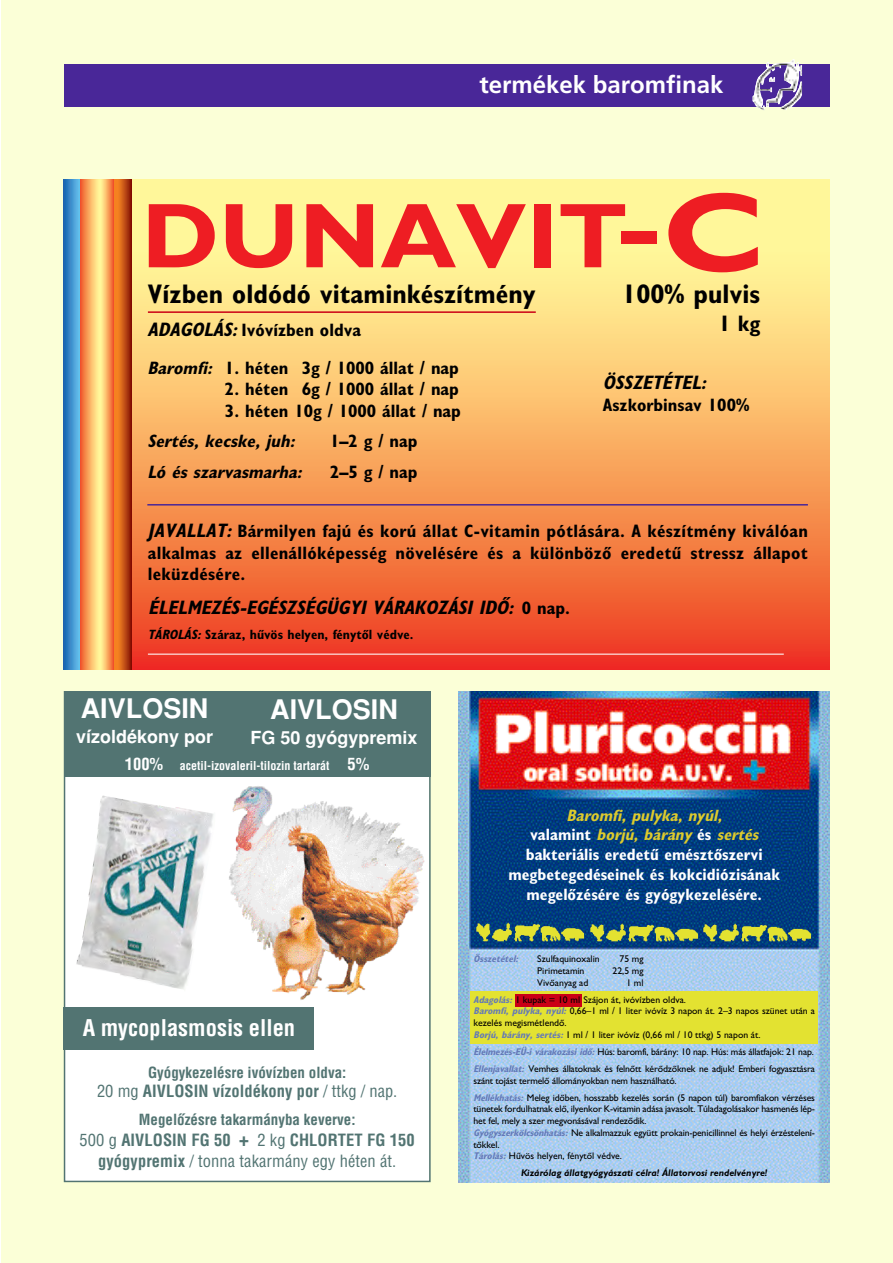
<style>
.page{position:relative;width:893px;height:1263px;background:#fff}
.page>*{position:absolute;margin:0;border:0;box-sizing:border-box;transform-origin:0 0}
.t1{font:700 condensed 27px "H Gill Sans";color:#000}
.t2{font:700 27px "H Helvetica";color:#fff}
.t3{font:700 24px "H Frutiger";color:#fff}
.t4{font:700 22.5px "H Helvetica Cond";color:#fff}
.t5{font:700 condensed 22.5px "H Gill Sans";color:#000}
.t6{font:italic 700 condensed 19.5px "H Gill Sans";color:#000}
.t7{font:700 condensed 18px/21.9px "H Gill Sans";color:#000;text-align:justify}
.t8{font:italic 700 condensed 18px "H Gill Sans";color:#000}
.t9{font:700 18px "H Helvetica";color:#fff}
.t10{font:700 condensed 16.5px/19.8px "H Gill Sans";color:#fff;text-align:center}
.t11{font:700 16.5px "H Helvetica Cond";letter-spacing:.005em;color:#527472}
.t12{font:condensed 16.5px "H Helvetica";letter-spacing:.005em;color:#527472}
.t13{font:700 15px "H Helvetica Cond";color:#527472}
.t14{font:700 condensed 13.5px "H Gill Sans";color:#000}
.t15{font:700 12px "H Helvetica Cond";color:#fff}
.t16{font:9.75px/11.7px "H Gill Sans";letter-spacing:-.015em;color:#000}
.t17{font:italic 700 9.75px "H Gill Sans";color:#000}
.t18{font:italic 700 condensed 9.75px "H Gill Sans";color:#6479b7}
.s1{font-style:italic;font-size:19.5px}
.s2{font-style:italic}
.s3{font-style:normal;font-size:18px}
.s4{font-size:16.5px}
.s5{font-family:"H Helvetica";font-weight:400;font-stretch:condensed}
.s6{font-size:19.5px}
.s7{font-family:"H Helvetica Cond";font-weight:700;font-stretch:normal}
.s8{font-style:italic;color:#decb2d}
.s9{font-weight:700;font-style:italic;font-stretch:condensed;color:#6479b7}
</style>
<div class="page">
<div style="left:1px;top:0;width:892px;height:1263px;background:#fbffd7"></div>
<div style="left:64px;top:64px;width:766px;height:43px;background:#492798"></div>
<svg style="left:64px;top:179px;width:765px;height:491px;background:#f8a560"></svg>
<svg style="left:149px;top:204px;width:66px;height:63px;background:#f46f50"></svg>
<svg style="left:226px;top:204px;width:66px;height:64px;background:#f57f58"></svg>
<svg style="left:306px;top:204px;width:67px;height:63px;background:#f3644a"></svg>
<svg style="left:381px;top:204px;width:145px;height:64px;background:#f79564"></svg>
<div style="left:534px;top:204px;width:16px;height:63px;background:#ee1d23"></div>
<svg style="left:561px;top:204px;width:64px;height:63px;background:#f89e69"></svg>
<div style="left:621px;top:232px;width:36px;height:12px;background:#ee1d23"></div>
<svg style="left:64px;top:180px;width:17px;height:490px;background:#4b90c6"></svg>
<svg style="left:98px;top:180px;width:16px;height:490px;background:#fab66b"></svg>
<svg style="left:81px;top:180px;width:17px;height:490px;background:#f9ab62"></svg>
<svg style="left:114px;top:180px;width:17px;height:490px;background:#cc5a17"></svg>
<svg style="left:668px;top:193px;width:90px;height:79px;background:#f68c5f"></svg>
<hr style="left:148px;top:311px;width:388px;height:2px;background:#ca0016">
<hr style="left:148px;top:654px;width:636px;height:1px;background:#fff">
<img style="left:459px;top:691px;width:370px;height:491px">
<div style="left:470px;top:991px;width:348px;height:53px;background:#e3e231"></div>
<div style="left:515px;top:994px;width:66px;height:12px;background:#ca0016"></div>
<img style="left:476px;top:923px;width:110px;height:18px">
<img style="left:703px;top:923px;width:110px;height:19px">
<img style="left:590px;top:923px;width:110px;height:19px">
<div style="left:65px;top:692px;width:364px;height:489px;background:#fff"></div>
<img style="left:229px;top:786px;width:196px;height:214px">
<img style="left:76px;top:795px;width:138px;height:194px">
<div style="left:64px;top:1007px;width:250px;height:43px;background:#527472"></div>
<div style="left:64px;top:691px;width:367px;height:85px;background:#527472"></div>
<img style="left:752px;top:59px;width:50px;height:51px">
<hr style="left:147px;top:504px;width:661px;height:1px;background:#492798">
<h2 class="t3" style="left:479px;top:70px;width:246px">termékek baromfinak</h2>
<h1 class="t1" style="left:148px;top:278px;width:389px">Vízben oldódó vitaminkészítmény</h1>
<h3 class="t7" style="left:147px;top:311px;width:313px;line-height:37.5px"><span class="s1">ADAGOLÁS:</span>Ivóvízben oldva<br><span class="s2">Baromfi:</span> 1. héten 3g / 1000 állat / nap</h3>
<h3 class="t7" style="left:225px;top:378px;width:235px">2. héten 6g / 1000 állat / nap</h3>
<h3 class="t7" style="left:225px;top:400px;width:238px">3. héten 10g / 1000 állat / nap</h3>
<h3 class="t8" style="left:147px;top:431px;width:151px">Sertés, kecske, juh:</h3>
<h3 class="t7" style="left:330px;top:430px;width:89px">1–2 g / nap</h3>
<h3 class="t8" style="left:147px;top:461px;width:159px">Ló és szarvasmarha:</h3>
<h3 class="t7" style="left:330px;top:461px;width:89px">2–5 g / nap</h3>
<h1 class="t1" style="left:622px;top:278px;width:139px">100% pulvis</h1>
<h3 class="t5" style="left:719px;top:310px;width:43px">1 kg</h3>
<h3 class="t6" style="left:603px;top:371px;width:108px">ÖSSZETÉTEL:</h3>
<h3 class="t7" style="left:603px;top:394px;width:148px">Aszkorbinsav 100%</h3>
<h3 class="t7" style="left:148px;top:519px;width:662px"><span class="s1">JAVALLAT:</span> Bármilyen fajú és korú állat C-vitamin pótlására. A készítmény kiválóan alkalmas az ellenállóképesség növelésére és a különbözô eredetû stressz állapot leküzdésére.</h3>
<h3 class="t6" style="left:148px;top:595px;width:423px">ÉLELMEZÉS-EGÉSZSÉGÜGYI VÁRAKOZÁSI IDÔ: <span class="s3">0 nap.</span></h3>
<h3 class="t14" style="left:148px;top:626px;width:267px"><span class="s2">TÁROLÁS:</span> Száraz, hûvös helyen, fénytôl védve.</h3>
<h1 class="t2" style="left:81px;top:693px;width:129px">AIVLOSIN</h1>
<h3 class="t9" style="left:76px;top:727px;width:139px">vízoldékony por</h3>
<h1 class="t2" style="left:270px;top:694px;width:129px">AIVLOSIN</h1>
<h3 class="t9" style="left:251px;top:727px;width:169px">FG 50 gyógypremix</h3>
<p class="t15" style="left:125px;top:758px;width:246px"><span class="s4">100%</span> acetil-izovaleril-tilozin tartarát <span class="s4">5%</span></p>
<h3 class="t4" style="left:83px;top:1015px;width:214px">A mycoplasmosis ellen</h3>
<h3 class="t13" style="left:148px;top:1064px;width:200px">Gyógykezelésre ivóvízben oldva:</h3>
<h3 class="t11" style="left:97px;top:1082px;width:302px"><span class="s5">20 mg</span> AIV LO SIN vízoldékony por <span class="s5">/ ttkg / nap.</span></h3>
<h3 class="t13" style="left:139px;top:1111px;width:218px">Megelôzésre takarmányba keverve:</h3>
<h3 class="t11" style="left:80px;top:1131px;width:337px"><span class="s5">500 g</span> AIV LO SIN FG 50 <span class="s6">+</span> <span class="s5">2 kg</span> CHLOR TET FG 150</h3>
<h3 class="t12" style="left:98px;top:1152px;width:300px"><span class="s7">gyógypremix</span> / ton na ta kar mány egy héten át.</h3>
<h3 class="t10" style="left:508px;top:805px;width:273px"><span class="s8">Baromfi, pulyka, nyúl,<br></span>valamint <span class="s8">borjú, bárány</span> és <span class="s8">sertés </span>bakteriális eredetû emésztôszervi megbetegedéseinek és kokcidiózisának megelôzésére és gyógykezelésére.</h3>
<p class="t18" style="left:473px;top:953px;width:48px">Össze té tel:</p>
<p class="t16" style="left:537px;top:953px;width:64px">Szul fa qu i no xa lin</p>
<p class="t16" style="left:619px;top:953px;width:26px">75 mg</p>
<p class="t16" style="left:537px;top:964px;width:49px">Pi ri me ta min</p>
<p class="t16" style="left:612px;top:964px;width:33px">22,5 mg</p>
<p class="t16" style="left:537px;top:976px;width:53px">Vi vô a nyag ad</p>
<p class="t16" style="left:473px;top:973px;width:214px;line-height:17.1px;text-indent:153px">1 ml<br><span class="s9">Ada go lás:</span> 1 ku pak = 10 ml Szá jon át, ivó víz ben old va.</p>
<p class="t16" style="left:473px;top:1005px;width:343px"><span class="s9">Ba rom fi, puly ka, nyúl:</span> 0,66–1 ml / 1 li ter ivó víz 3 na pon át. 2–3 na pos szü net után a ke ze lés meg is mét len dô.<br><span class="s9">Bor jú, bá rány, ser tés:</span> 1 ml / 1 li ter ivó víz (0,66 ml / 10 ttkg) 5 na pon át.</p>
<p class="t16" style="left:473px;top:1043px;width:343px;line-height:17.1px"><span class="s9">Élelme zés-EÜ-i vá ra ko zá si idô:</span> Hús: ba rom fi, bá rány: 10 nap. Hús: más ál lat fa jok: 21 nap.<br><span class="s9">Ellen ja vallat:</span> Vem hes ál la tok nak és fel nôtt ké rô dzôk nek ne ad juk! Em be ri fo gyasz tás ra</p>
<p class="t16" style="left:473px;top:1072px;width:343px;line-height:17.1px">szánt to jást ter me lô ál lo má nyok ban nem hasz nál ha tó.<br><span class="s9">Mellék ha tás:</span> Me leg idô ben, hosszabb ke ze lés so rán (5 na pon túl) ba rom fi a kon vér zé ses</p>
<p class="t16" style="left:473px;top:1103px;width:343px">tü ne tek for dul hat nak elô, ilyen kor K-vi ta min adá sa ja va solt. Túl ada go lá sa kor has me nés lép - het fel, mely a szer meg vo ná sá val ren de zô dik.<br><span class="s9">Gyógy szer kölcsön ha tás:</span> Ne al kal maz zuk együtt pro ka in-pe ni cil lin nel és he lyi ér zés te le ní - tôk kel.<br><span class="s9">Tá ro lás:</span> Hû vös he lyen, fény tôl véd ve.</p>
<p class="t17" style="left:521px;top:1167px;width:248px">Ki zá ró lag ál lat gyó gyá sza ti cél ra! Ál lat or vo si ren del vény re!</p>
</div>
